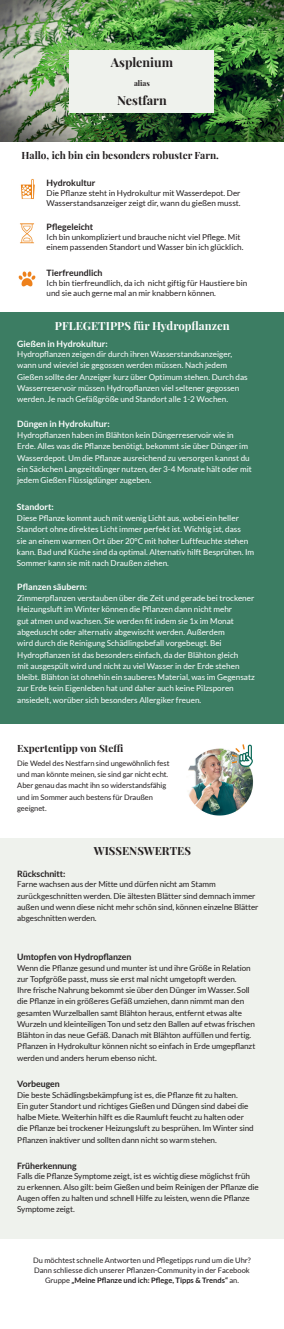
<style>
.page{position:relative;width:284px;height:1329px;background:#fff}
.page>*{position:absolute;margin:0;border:0;box-sizing:border-box;transform-origin:0 0}
.t1{font:700 12.5px "Playfair Display";color:#231f20}
.t2{font:700 11.25px "Playfair Display";color:#fff}
.t3{font:700 11.25px "Playfair Display";color:#231f20}
.t4{font:700 10px "Playfair Display";color:#231f20}
.t5{font:700 8.75px "Lato";letter-spacing:-.005em;color:#231f20}
.t6{font:700 8.75px "Lato";color:#fff}
.t7{font:8.12px/11.2px "Lato";letter-spacing:-.01em;color:#231f20}
.t8{font:8.12px/11.2px "Lato";color:#fff}
.t9{font:7.5px/11.2px "Lato";color:#231f20}
.t10{font:700 7.5px "Playfair Display";color:#231f20}
.s1{font-weight:700}
</style>
<div class="page">
<img style="left:0;top:0;width:283px;height:142px">
<div style="left:0;top:838px;width:283px;height:400px;background:#eff2ed"></div>
<div style="left:69px;top:50px;width:145px;height:63px;background:#eff2ed"></div>
<div style="left:0;top:312px;width:283px;height:412px;background:#3c7d63"></div>
<img style="left:20px;top:179px;width:15px;height:20px">
<img style="left:20px;top:223px;width:15px;height:20px">
<img style="left:188px;top:744px;width:66px;height:72px">
<img style="left:18px;top:271px;width:18px;height:16px">
<h1 class="t1" style="left:111px;top:53px;width:64px">Asplenium</h1>
<p class="t10" style="left:134px;top:77px;width:17px">alias</p>
<h1 class="t1" style="left:117px;top:90px;width:51px">Nestfarn</h1>
<p class="t4" style="left:22px;top:147px;width:198px">Hallo, ich bin ein besonders robuster Farn.</p>
<p class="t5" style="left:47px;top:178px;width:50px">Hydrokultur</p>
<p class="t7" style="left:47px;top:188px;width:195px;line-height:10px">Die Pflanze steht in Hydrokultur mit Wasserdepot. Der<br>Wasserstandsanzeiger zeigt dir, wann du gießen musst.</p>
<p class="t5" style="left:47px;top:222px;width:48px">Pflegeleicht</p>
<p class="t7" style="left:47px;top:232px;width:198px;line-height:10px">Ich bin unkompliziert und brauche nicht viel Pflege. Mit einem passenden Standort und Wasser bin ich glücklich.</p>
<p class="t5" style="left:47px;top:267px;width:57px">Tierfreundlich</p>
<p class="t7" style="left:47px;top:277px;width:202px;line-height:10px">Ich bin tierfreundlich, da ich nicht giftig für Haustiere bin und sie auch gerne mal an mir knabbern können.</p>
<h2 class="t2" style="left:55px;top:317px;width:176px">PFLEGETIPPS für Hydropflanzen</h2>
<p class="t6" style="left:17px;top:338px;width:92px">Gießen in Hydrokultur:</p>
<p class="t8" style="left:17px;top:349px;width:232px">Hydropflanzen zeigen dir durch ihren Wasserstandsanzeiger, wann und wieviel sie gegossen werden müssen. Nach jedem Gießen sollte der Anzeiger kurz über Optimum stehen. Durch das Wasserreservoir müssen Hydropflanzen viel seltener gegossen werden. Je nach Gefäßgröße und Standort alle 1-2 Wochen.</p>
<p class="t8" style="left:17px;top:429px;width:236px">Hydropflanzen haben im Blähton kein Düngerreservoir wie in Erde. Alles was die Pflanze benötigt, bekommt sie über Dünger im Wasserdepot. Um die Pflanze ausreichend zu versorgen kannst du ein Säckchen Langzeitdünger nutzen, der 3-4 Monate hält oder mit jedem Gießen Flüssigdünger zugeben.</p>
<p class="t8" style="left:17px;top:512px;width:238px">Diese Pflanze kommt auch mit wenig Licht aus, wobei ein heller Standort ohne direktes Licht immer perfekt ist. Wichtig ist, dass<br>sie an einem warmen Ort über 20°C mit hoher Luftfeuchte stehen kann. Bad und Küche sind da optimal. Alternativ hilft Besprühen. Im Sommer kann sie mit nach Draußen ziehen.</p>
<p class="t8" style="left:17px;top:592px;width:239px">Zimmerpflanzen verstauben über die Zeit und gerade bei trockener Heizungsluft im Winter können die Pflanzen dann nicht mehr<br>gut atmen und wachsen. Sie werden fit indem sie 1x im Monat abgeduscht oder alternativ abgewischt werden. Außerdem<br>wird durch die Reinigung Schädlingsbefall vorgebeugt. Bei Hydropflanzen ist das besonders einfach, da der Blähton gleich<br>mit ausgespült wird und nicht zu viel Wasser in der Erde stehen bleibt. Blähton ist ohnehin ein sauberes Material, was im Gegensatz zur Erde kein Eigenleben hat und daher auch keine Pilzsporen ansiedelt, worüber sich besonders Allergiker freuen.</p>
<p class="t6" style="left:17px;top:419px;width:94px">Düngen in Hydrokultur:</p>
<p class="t6" style="left:17px;top:502px;width:38px">Standort:</p>
<p class="t6" style="left:17px;top:582px;width:71px">Pflanzen säubern:</p>
<p class="t4" style="left:17px;top:740px;width:107px">Expertentipp von Steffi</p>
<p class="t9" style="left:17px;top:757px;width:154px">Die Wedel des Nestfarn sind ungewöhnlich fest und man könnte meinen, sie sind gar nicht echt.<br>Aber genau das macht ihn so widerstandsfähig und im Sommer auch bestens für Draußen geeignet.</p>
<h2 class="t3" style="left:94px;top:842px;width:98px">WISSENSWERTES</h2>
<p class="t5" style="left:17px;top:868px;width:50px">Rückschnitt:</p>
<p class="t7" style="left:17px;top:879px;width:242px">Farne wachsen aus der Mitte und dürfen nicht am Stamm zurückgeschnitten werden. Die ältesten Blätter sind demnach immer außen und wenn diese nicht mehr schön sind, können einzelne Blätter abgeschnitten werden.</p>
<p class="t5" style="left:17px;top:951px;width:116px">Umtopfen von Hydropflanzen</p>
<p class="t7" style="left:17px;top:962px;width:239px">Wenn die Pflanze gesund und munter ist und ihre Größe in Relation zur Topfgröße passt, muss sie erst mal nicht umgetopft werden.<br>Ihre frische Nahrung bekommt sie über den Dünger im Wasser. Soll die Pflanze in ein größeres Gefäß umziehen, dann nimmt man den gesamten Wurzelballen samt Blähton heraus, entfernt etwas alte Wurzeln und kleinteiligen Ton und setz den Ballen auf etwas frischen Blähton in das neue Gefäß. Danach mit Blähton auffüllen und fertig.<br>Pflanzen in Hydrokultur können nicht so einfach in Erde umgepflanzt werden und anders herum ebenso nicht.</p>
<p class="t5" style="left:17px;top:1078px;width:44px">Vorbeugen</p>
<p class="t7" style="left:17px;top:1089px;width:238px">Die beste Schädlingsbekämpfung ist es, die Pflanze fit zu halten.<br>Ein guter Standort und richtiges Gießen und Düngen sind dabei die halbe Miete. Weiterhin hilft es die Raumluft feucht zu halten oder die Pflanze bei trockener Heizungsluft zu besprühen. Im Winter sind Pflanzen inaktiver und sollten dann nicht so warm stehen.</p>
<p class="t5" style="left:17px;top:1160px;width:61px">Früherkennung</p>
<p class="t7" style="left:17px;top:1170px;width:243px">Falls die Pflanze Symptome zeigt, ist es wichtig diese möglichst früh zu erkennen. Also gilt: beim Gießen und beim Reinigen der Pflanze die Augen offen zu halten und schnell Hilfe zu leisten, wenn die Pflanze Symptome zeigt.</p>
<p class="t9" style="left:33px;top:1255px;width:219px;line-height:10px;text-align:center">Du möchtest schnelle Antworten und Pflegetipps rund um die Uhr?<br>Dann schliesse dich unserer Pflanzen-Community in der Facebook<br>Gruppe <span class="s1">„Meine Pflanze und ich: Pflege, Tipps &amp; Trends“</span> an.</p>
</div>
